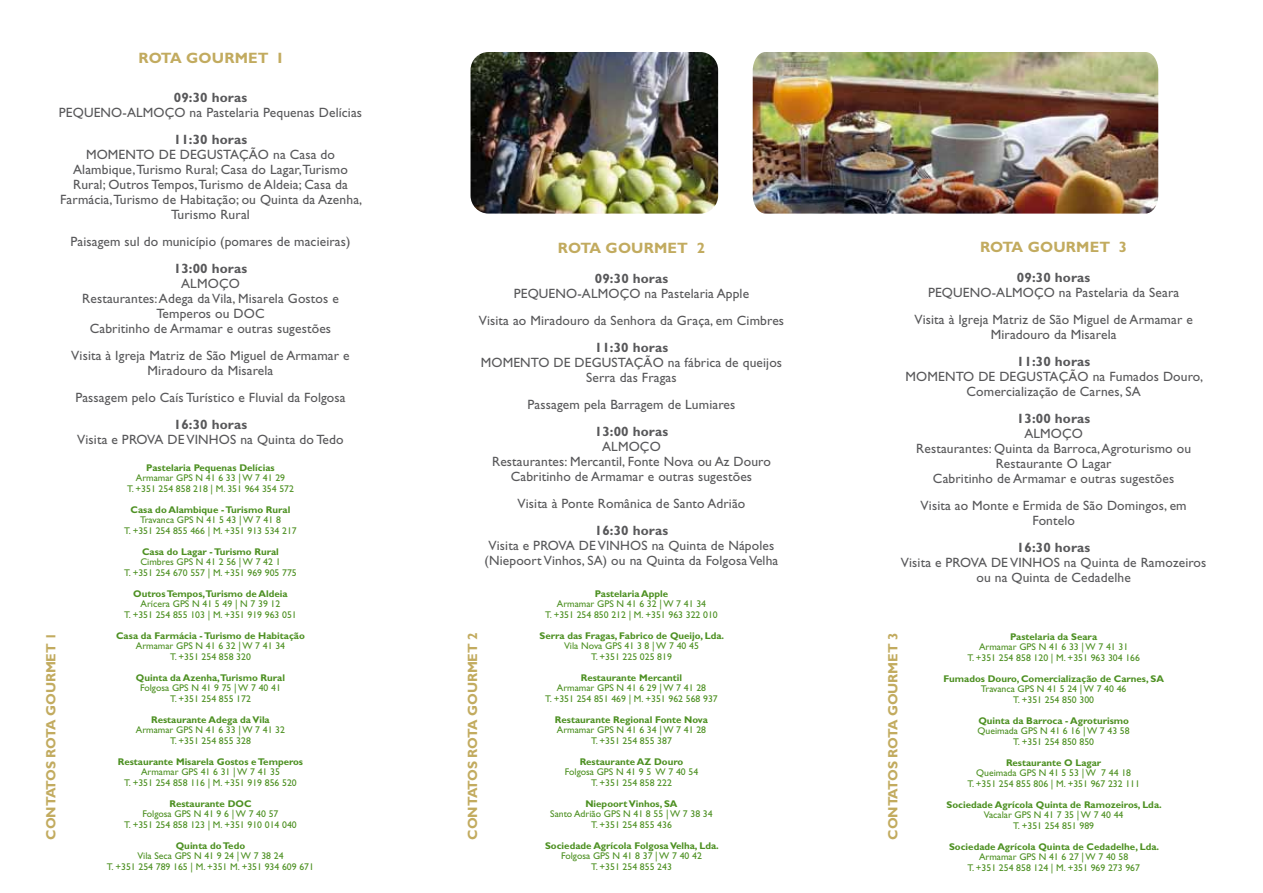
<style>
.page{position:relative;width:1263px;height:893px;background:#fff}
.page>*{position:absolute;margin:0;border:0;box-sizing:border-box;transform-origin:0 0}
.t1{font:700 15px "Gill Sans";letter-spacing:.01em;color:#c2ab5f}
.t2{font:13.5px/15px "Gill Sans";letter-spacing:.01em;color:#58585a;text-align:center}
.t3{font:700 13.5px "Gill Sans";letter-spacing:.01em;color:#58585a}
.t4{font:700 13.5px "Gill Sans";letter-spacing:-.01em;color:#c2ab5f}
.t5{font:9.75px/10.5px "Gill Sans";color:#4d9022;text-align:center}
.t6{font:700 9.75px "Gill Sans";color:#4d9022}
</style>
<div class="page">
<img style="left:470px;top:52px;width:248px;height:162px">
<img style="left:753px;top:52px;width:405px;height:162px">
<p class="t1" style="left:139px;top:49px;width:145px">ROTA GOURMET I</p>
<p class="t3" style="left:174px;top:90px;width:75px">09:30 horas</p>
<p class="t2" style="left:59px;top:105px;width:305px">PEQUENO-ALMOÇO na Pastelaria Pequenas Delícias</p>
<p class="t3" style="left:174px;top:132px;width:75px">11:30 horas</p>
<p class="t2" style="left:60px;top:147px;width:304px">MOMENTO DE DEGUSTAÇÃO na Casa do Alambique, Turismo Rural; Casa do Lagar, Turismo Rural; Outros Tempos, Turismo de Aldeia; Casa da Farmácia, Turismo de Habitação; ou Quinta da Azenha, Turismo Rural</p>
<p class="t2" style="left:70px;top:234px;width:282px">Paisagem sul do município (pomares de macieiras)</p>
<p class="t3" style="left:174px;top:261px;width:75px">13:00 horas</p>
<p class="t2" style="left:82px;top:276px;width:258px">ALMOÇO<br>Restaurantes: Adega da Vila, Misarela Gostos e<br>Temperos ou DOC<br>Cabritinho de Armamar e outras sugestões</p>
<p class="t2" style="left:71px;top:348px;width:280px">Visita à Igreja Matriz de São Miguel de Armamar e<br>Miradouro da Misarela</p>
<p class="t2" style="left:75px;top:390px;width:272px">Passagem pelo Caís Turístico e Fluvial da Folgosa</p>
<p class="t3" style="left:174px;top:417px;width:75px">16:30 horas</p>
<p class="t2" style="left:77px;top:432px;width:268px">Visita e PROVA DE VINHOS na Quinta do Tedo</p>
<p class="t1" style="left:980px;top:238px;width:149px">ROTA GOURMET 3</p>
<p class="t3" style="left:1017px;top:269px;width:75px">09:30 horas</p>
<p class="t2" style="left:914px;top:279px;width:280px;line-height:27px">PEQUENO-ALMOÇO na Pastelaria da Seara<br>Visita à Igreja Matriz de São Miguel de Armamar e</p>
<p class="t2" style="left:991px;top:327px;width:127px">Miradouro da Misarela</p>
<p class="t3" style="left:1017px;top:353px;width:75px">11:30 horas</p>
<p class="t2" style="left:906px;top:369px;width:299px">MOMENTO DE DEGUSTAÇÃO na Fumados Douro,<br>Comercialização de Carnes, SA</p>
<p class="t3" style="left:1017px;top:410px;width:75px">13:00 horas</p>
<p class="t2" style="left:916px;top:426px;width:276px">ALMOÇO<br>Restaurantes: Quinta da Barroca, Agroturismo ou<br>Restaurante O Lagar<br>Cabritinho de Armamar e outras sugestões</p>
<p class="t2" style="left:921px;top:498px;width:268px">Visita ao Monte e Ermida de São Domingos, em<br>Fontelo</p>
<p class="t3" style="left:1017px;top:539px;width:75px">16:30 horas</p>
<p class="t2" style="left:901px;top:555px;width:307px">Visita e PROVA DE VINHOS na Quinta de Ramozeiros ou na Quinta de Cedadelhe</p>
<p class="t1" style="left:558px;top:239px;width:149px">ROTA GOURMET 2</p>
<p class="t3" style="left:595px;top:271px;width:75px">09:30 horas</p>
<p class="t2" style="left:479px;top:280px;width:307px;line-height:27px">PEQUENO-ALMOÇO na Pastelaria Apple<br>Visita ao Miradouro da Senhora da Graça, em Cimbres</p>
<p class="t3" style="left:595px;top:340px;width:75px">11:30 horas</p>
<p class="t2" style="left:481px;top:355px;width:303px">MOMENTO DE DEGUSTAÇÃO na fábrica de queijos<br>Serra das Fragas</p>
<p class="t2" style="left:528px;top:397px;width:209px">Passagem pela Barragem de Lumiares</p>
<p class="t3" style="left:595px;top:424px;width:75px">13:00 horas</p>
<p class="t2" style="left:492px;top:439px;width:280px">ALMOÇO<br>Restaurantes: Mercantil, Fonte Nova ou Az Douro<br>Cabritinho de Armamar e outras sugestões</p>
<p class="t2" style="left:517px;top:496px;width:229px">Visita à Ponte Românica de Santo Adrião</p>
<p class="t3" style="left:595px;top:523px;width:75px">16:30 horas</p>
<p class="t2" style="left:485px;top:538px;width:295px;text-align:left">Visita e PROVA DE VINHOS na Quinta de Nápoles (Niepoort Vinhos, SA) ou na Quinta da Folgosa Velha</p>
<p class="t6" style="left:146px;top:462px;width:130px">Pastelaria Pequenas Delícias</p>
<p class="t5" style="left:127px;top:473px;width:168px">Armamar GPS N 41 6 33 | W 7 41 29<br>T. +351 254 858 218 | M. 351 964 354 572</p>
<p class="t6" style="left:131px;top:504px;width:161px">Casa do Alambique - Turismo Rural</p>
<p class="t5" style="left:124px;top:515px;width:174px">Travanca GPS N 41 5 43 | W 7 41 8<br>T. +351 254 855 466 | M. +351 913 534 217</p>
<p class="t6" style="left:142px;top:546px;width:138px">Casa do Lagar - Turismo Rural</p>
<p class="t5" style="left:124px;top:557px;width:174px">Cimbres GPS N 41 2 56 | W 7 42 1<br>T. +351 254 670 557 | M. +351 969 905 775</p>
<p class="t6" style="left:133px;top:588px;width:156px">Outros Tempos,Turismo de Aldeia</p>
<p class="t5" style="left:124px;top:599px;width:174px">Arícera GPS N 41 5 49 | N 7 39 12<br>T. +351 254 855 103 | M. +351 919 963 051</p>
<p class="t6" style="left:116px;top:630px;width:190px">Casa da Farmácia - Turismo de Habitação</p>
<p class="t5" style="left:136px;top:641px;width:151px">Armamar GPS N 41 6 32 | W 7 41 34<br>T. +351 254 858 320</p>
<p class="t6" style="left:136px;top:672px;width:151px">Quinta da Azenha,Turismo Rural</p>
<p class="t5" style="left:140px;top:683px;width:142px">Folgosa GPS N 41 9 75 | W 7 40 41<br>T. +351 254 855 172</p>
<p class="t6" style="left:151px;top:714px;width:120px">Restaurante Adega da Vila</p>
<p class="t5" style="left:136px;top:725px;width:151px">Armamar GPS N 41 6 33 | W 7 41 32<br>T. +351 254 855 328</p>
<p class="t6" style="left:118px;top:756px;width:187px">Restaurante Misarela Gostos e Temperos</p>
<p class="t5" style="left:124px;top:767px;width:174px">Armamar GPS 41 6 31 | W 7 41 35<br>T. +351 254 858 116 | M. +351 919 856 520</p>
<p class="t6" style="left:169px;top:798px;width:84px">Restaurante DOC</p>
<p class="t5" style="left:124px;top:809px;width:174px">Folgosa GPS N 41 9 6 | W 7 40 57<br>T. +351 254 858 123 | M. +351 910 014 040</p>
<p class="t6" style="left:176px;top:840px;width:71px">Quinta do Tedo</p>
<p class="t5" style="left:107px;top:851px;width:209px">Vila Seca GPS N 41 9 24 | W 7 38 24<br>T. +351 254 789 165 | M. +351 M. +351 934 609 671</p>
<p class="t6" style="left:595px;top:588px;width:75px">Pastelaria Apple</p>
<p class="t5" style="left:545px;top:599px;width:174px">Armamar GPS N 41 6 32 | W 7 41 34<br>T. +351 254 850 212 | M. +351 963 322 010</p>
<p class="t6" style="left:540px;top:630px;width:186px">Serra das Fragas, Fabrico de Queijo, Lda.</p>
<p class="t5" style="left:564px;top:641px;width:136px">Vila Nova GPS 41 3 8 | W 7 40 45<br>T. +351 225 025 819</p>
<p class="t6" style="left:581px;top:672px;width:103px">Restaurante Mercantil</p>
<p class="t5" style="left:545px;top:683px;width:174px">Armamar GPS N 41 6 29 | W 7 41 28<br>T. +351 254 851 469 | M. +351 962 568 937</p>
<p class="t6" style="left:555px;top:714px;width:155px">Restaurante Regional Fonte Nova</p>
<p class="t5" style="left:557px;top:725px;width:151px">Armamar GPS N 41 6 34 | W 7 41 28<br>T. +351 254 855 387</p>
<p class="t6" style="left:580px;top:756px;width:105px">Restaurante AZ Douro</p>
<p class="t5" style="left:565px;top:767px;width:135px">Folgosa GPS N 41 9 5 W 7 40 54<br>T. +351 254 858 222</p>
<p class="t6" style="left:585px;top:798px;width:94px">Niepoort Vinhos, SA</p>
<p class="t5" style="left:550px;top:809px;width:164px">Santo Adrião GPS N 41 8 55 | W 7 38 34<br>T. +351 254 855 436</p>
<p class="t6" style="left:545px;top:840px;width:175px">Sociedade Agrícola Folgosa Velha, Lda.</p>
<p class="t5" style="left:561px;top:851px;width:142px">Folgosa GPS N 41 8 37 | W 7 40 42<br>T. +351 254 855 243</p>
<p class="t4" style="left:465px;top:839px;width:208px;rotate:-90deg">CONTATOS ROTA GOURMET 2</p>
<p class="t6" style="left:1010px;top:631px;width:89px">Pastelaria da Seara</p>
<p class="t4" style="left:43px;top:839px;width:208px;rotate:-90deg">CONTATOS ROTA GOURMET 1</p>
<p class="t4" style="left:885px;top:840px;width:208px;rotate:-90deg">CONTATOS ROTA GOURMET 3</p>
<p class="t5" style="left:967px;top:642px;width:174px">Armamar GPS N 41 6 33 | W 7 41 31<br>T. +351 254 858 120 | M. +351 963 304 166</p>
<p class="t6" style="left:943px;top:673px;width:222px">Fumados Douro, Comercialização de Carnes, SA</p>
<p class="t5" style="left:981px;top:684px;width:147px">Travanca GPS N 41 5 24 | W 7 40 46<br>T. +351 254 850 300</p>
<p class="t6" style="left:978px;top:715px;width:152px">Quinta da Barroca - Agroturismo</p>
<p class="t5" style="left:977px;top:726px;width:154px">Queimada GPS N 41 6 16 | W 7 43 58<br>T. +351 254 850 850</p>
<p class="t6" style="left:1006px;top:757px;width:97px">Restaurante O Lagar</p>
<p class="t5" style="left:967px;top:768px;width:174px">Queimada GPS N 41 5 53 | W 7 44 18<br>T. +351 254 855 806 | M. +351 967 232 111</p>
<p class="t6" style="left:946px;top:799px;width:217px">Sociedade Agrícola Quinta de Ramozeiros, Lda.</p>
<p class="t5" style="left:984px;top:810px;width:141px">Vacalar GPS N 41 7 35 | W 7 40 44<br>T. +351 254 851 989</p>
<p class="t6" style="left:949px;top:841px;width:212px">Sociedade Agrícola Quinta de Cedadelhe, Lda.</p>
<p class="t5" style="left:967px;top:852px;width:174px">Armamar GPS N 41 6 27 | W 7 40 58<br>T. +351 254 858 124 | M. +351 969 273 967</p>
</div>
